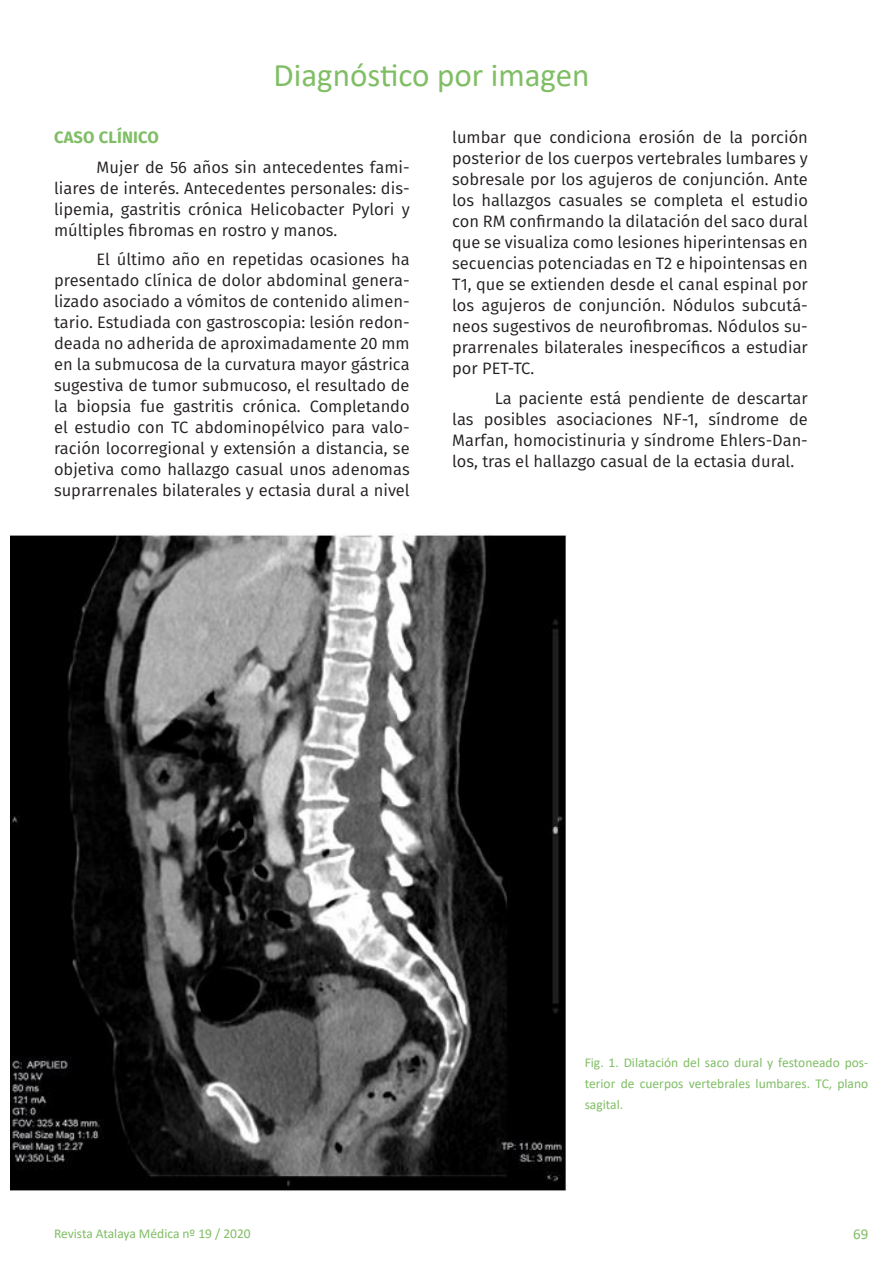
<style>
.page{position:relative;width:893px;height:1263px;background:#fff}
.page>*{position:absolute;margin:0;border:0;box-sizing:border-box;transform-origin:0 0}
.t1{font:33px "Calibri";color:#80be65}
.Texto{font:16.5px/21px "Fira Sans";color:#231f20;text-align:justify}
.encabezado{font:700 16.5px "Fira Sans";letter-spacing:.01em;color:#80be65}
.t2{font:15px "Calibri";color:#80be65}
.Pie_de_imagen{font:13.5px/21px "Calibri";color:#80be65;text-align:justify}
</style>
<div class="page">
<img style="left:11px;top:534px;width:555px;height:657px">
<h1 class="t1" style="left:274px;top:52px;width:317px">Diagnóstico por imagen</h1>
<p class="encabezado" style="left:54px;top:123px;width:106px">CASO CLÍNICO</p>
<p class="Texto" style="left:54px;top:156px;width:357px;text-indent:43px">Mujer de 56 años sin antecedentes fami&shy;liares de interés. Antecedentes personales: dis&shy;lipemia, gastritis crónica Helicobacter Pylori y múltiples fibromas en rostro y manos.</p>
<p class="Texto" style="left:54px;top:248px;width:357px;text-indent:43px">El último año en repetidas ocasiones ha presentado clínica de dolor abdominal genera&shy;lizado asociado a vómitos de contenido alimen&shy;tario. Estudiada con gastroscopia: lesión redon&shy;deada no adherida de aproximadamente 20 mm en la submucosa de la curvatura mayor gástrica sugestiva de tumor submucoso, el resultado de la biopsia fue gastritis crónica. Completando el estudio con TC abdominopélvico para valo&shy;ración locorregional y extensión a distancia, se objetiva como hallazgo casual unos adenomas suprarrenales bilaterales y ectasia dural a nivel</p>
<p class="Texto" style="left:452px;top:126px;width:357px">lumbar que condiciona erosión de la porción posterior de los cuerpos vertebrales lumbares y sobresale por los agujeros de conjunción. Ante los hallazgos casuales se completa el estudio con RM confirmando la dilatación del saco dural que se visualiza como lesiones hiperintensas en secuencias potenciadas en T2 e hipointensas en T1, que se extienden desde el canal espinal por los agujeros de conjunción. Nódulos subcutá&shy;neos sugestivos de neurofibromas. Nódulos su&shy;prarrenales bilaterales inespecíficos a estudiar por PET-TC.</p>
<p class="Texto" style="left:452px;top:387px;width:357px;text-indent:43px">La paciente está pendiente de descartar las posibles asociaciones NF-1, síndrome de Marfan, homocistinuria y síndrome Ehlers-Dan&shy;los, tras el hallazgo casual de la ectasia dural.</p>
<p class="Pie_de_imagen" style="left:54px;top:1222px;width:198px">Revista Atalaya Médica nº 19 / 2020</p>
<p class="Pie_de_imagen" style="left:585px;top:1051px;width:285px">Fig. 1. Dilatación del saco dural y festoneado pos&shy;terior de cuerpos vertebrales lumbares. TC, plano sagital.</p>
<p class="t2" style="left:853px;top:1223px;width:17px">69</p>
</div>
